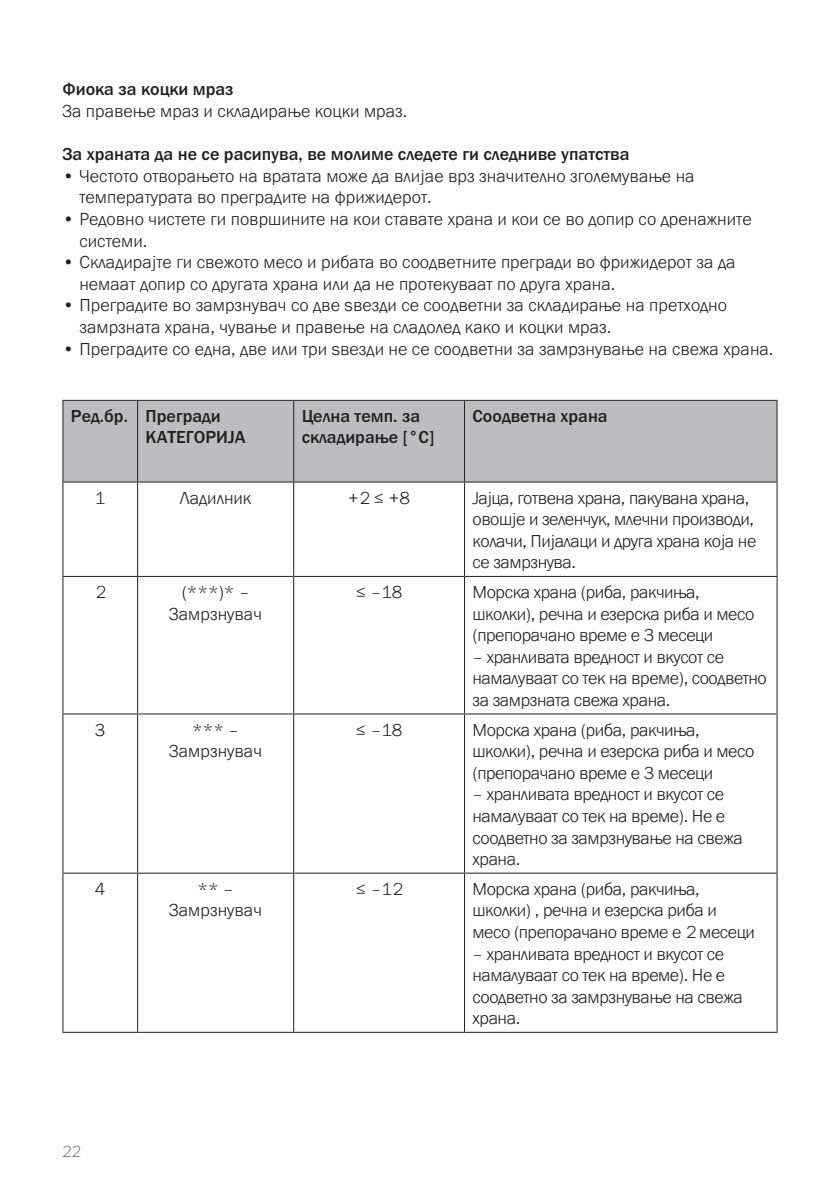
<style>
.page{position:relative;width:840px;height:1191px;background:#fff}
.page>*{position:absolute;margin:0;border:0;box-sizing:border-box;transform-origin:0 0}
.tabela_tekst{font:300 18px/21.6px "Franklin Gothic URW";letter-spacing:-.025em;color:#231f20}
.seznam{font:300 18px/21.6px "Franklin Gothic URW";color:#231f20}
.tabela_tekst-2{font:500 18px/21.6px "Franklin Gothic URW";color:#231f20}
.besedilo{font:500 18px "Franklin Gothic URW";color:#231f20}
.tabela_tekst-3{font:300 18px "Franklin Gothic URW";color:#231f20}
.seznam-2{font:500 18px "Franklin Gothic URW";color:#231f20}
.t1{font:300 16px "Gotham";color:#6c6d70}
</style>
<div class="page">
<div style="left:63px;top:401px;width:713px;height:80px;background:#bcbdc0"></div>
<hr style="left:62px;top:400px;width:75px;height:1px;background:#231f20">
<hr style="left:62px;top:401px;width:1px;height:80px;background:#231f20">
<hr style="left:137px;top:400px;width:156px;height:1px;background:#231f20">
<hr style="left:137px;top:401px;width:1px;height:80px;background:#231f20">
<hr style="left:293px;top:400px;width:171px;height:1px;background:#231f20">
<hr style="left:293px;top:401px;width:1px;height:80px;background:#231f20">
<hr style="left:464px;top:400px;width:313px;height:1px;background:#231f20">
<hr style="left:464px;top:401px;width:1px;height:80px;background:#231f20">
<hr style="left:776px;top:401px;width:1px;height:80px;background:#231f20">
<hr style="left:62px;top:481px;width:75px;height:1px;background:#231f20">
<hr style="left:62px;top:482px;width:1px;height:94px;background:#231f20">
<hr style="left:137px;top:481px;width:156px;height:1px;background:#231f20">
<hr style="left:137px;top:482px;width:1px;height:94px;background:#231f20">
<hr style="left:293px;top:481px;width:171px;height:1px;background:#231f20">
<hr style="left:293px;top:482px;width:1px;height:94px;background:#231f20">
<hr style="left:464px;top:481px;width:313px;height:1px;background:#231f20">
<hr style="left:464px;top:482px;width:1px;height:94px;background:#231f20">
<hr style="left:776px;top:482px;width:1px;height:94px;background:#231f20">
<hr style="left:62px;top:576px;width:75px;height:1px;background:#231f20">
<hr style="left:62px;top:577px;width:1px;height:136px;background:#231f20">
<hr style="left:137px;top:576px;width:156px;height:1px;background:#231f20">
<hr style="left:137px;top:577px;width:1px;height:136px;background:#231f20">
<hr style="left:293px;top:576px;width:171px;height:1px;background:#231f20">
<hr style="left:293px;top:577px;width:1px;height:136px;background:#231f20">
<hr style="left:464px;top:576px;width:313px;height:1px;background:#231f20">
<hr style="left:464px;top:577px;width:1px;height:136px;background:#231f20">
<hr style="left:776px;top:577px;width:1px;height:136px;background:#231f20">
<hr style="left:62px;top:713px;width:75px;height:1px;background:#231f20">
<hr style="left:62px;top:714px;width:1px;height:158px;background:#231f20">
<hr style="left:137px;top:713px;width:156px;height:1px;background:#231f20">
<hr style="left:137px;top:714px;width:1px;height:158px;background:#231f20">
<hr style="left:293px;top:713px;width:171px;height:1px;background:#231f20">
<hr style="left:293px;top:714px;width:1px;height:158px;background:#231f20">
<hr style="left:464px;top:713px;width:313px;height:1px;background:#231f20">
<hr style="left:464px;top:714px;width:1px;height:158px;background:#231f20">
<hr style="left:776px;top:714px;width:1px;height:158px;background:#231f20">
<hr style="left:62px;top:872px;width:75px;height:1px;background:#231f20">
<hr style="left:62px;top:873px;width:1px;height:158px;background:#231f20">
<hr style="left:137px;top:872px;width:156px;height:1px;background:#231f20">
<hr style="left:137px;top:873px;width:1px;height:158px;background:#231f20">
<hr style="left:293px;top:872px;width:171px;height:1px;background:#231f20">
<hr style="left:293px;top:873px;width:1px;height:158px;background:#231f20">
<hr style="left:464px;top:872px;width:313px;height:1px;background:#231f20">
<hr style="left:464px;top:873px;width:1px;height:158px;background:#231f20">
<hr style="left:776px;top:873px;width:1px;height:158px;background:#231f20">
<hr style="left:62px;top:1031px;width:75px;height:1px;background:#231f20">
<hr style="left:137px;top:1031px;width:156px;height:1px;background:#231f20">
<hr style="left:293px;top:1031px;width:171px;height:1px;background:#231f20">
<hr style="left:464px;top:1031px;width:313px;height:1px;background:#231f20">
<p class="seznam-2" style="left:62px;top:78px;width:173px">Фиока за коцки мраз</p>
<p class="seznam" style="left:62px;top:100px;width:346px">За правење мраз и складирање коцки мраз.</p>
<p class="besedilo" style="left:62px;top:143px;width:568px">За храната да не се расипува, ве молиме следете ги следниве упатства</p>
<p class="seznam" style="left:79px;top:165px;width:616px;text-indent:-17px">• Честото отворањето на вратата може да влијае врз значително зголемување на температурата во преградите на фрижидерот.</p>
<p class="seznam" style="left:79px;top:208px;width:673px;text-indent:-17px">• Редовно чистете ги површините на кои ставате храна и кои се во допир со дренажните системи.</p>
<p class="seznam" style="left:79px;top:252px;width:657px;text-indent:-17px">• Складирајте ги свежото месо и рибата во соодветните прегради во фрижидерот за да немаат допир со другата храна или да не протекуваат по друга храна.</p>
<p class="seznam" style="left:79px;top:295px;width:648px;text-indent:-17px">• Преградите во замрзнувач со две ѕвезди се соодветни за складирање на претходно замрзната храна, чување и правење на сладолед како и коцки мраз.</p>
<p class="seznam" style="left:62px;top:338px;width:712px">• Преградите со една, две или три ѕвезди не се соодветни за замрзнување на свежа храна.</p>
<p class="tabela_tekst-2" style="left:71px;top:405px;width:59px">Ред.бр.</p>
<p class="tabela_tekst-2" style="left:145px;top:405px;width:77px">Прегради</p>
<p class="tabela_tekst-2" style="left:145px;top:427px;width:101px">КАТЕГОРИЈА</p>
<p class="tabela_tekst-2" style="left:301px;top:405px;width:134px">Целна темп. за складирање [°C]</p>
<p class="tabela_tekst-2" style="left:472px;top:405px;width:136px">Соодветна храна</p>
<p class="tabela_tekst" style="left:95px;top:487px;width:12px">1</p>
<p class="tabela_tekst-3" style="left:180px;top:486px;width:73px">Ладилник</p>
<p class="tabela_tekst" style="left:348px;top:487px;width:63px">+2 ≤ +8</p>
<p class="tabela_tekst" style="left:472px;top:487px;width:285px">Јајца, готвена храна, пакувана храна, овошје и зеленчук, млечни производи, колачи, Пијалаци и друга храна која не се замрзнува.</p>
<p class="tabela_tekst" style="left:95px;top:581px;width:12px">2</p>
<p class="tabela_tekst" style="left:181px;top:581px;width:69px">(***)* –</p>
<p class="tabela_tekst-3" style="left:169px;top:602px;width:94px">Замрзнувач</p>
<p class="tabela_tekst" style="left:355px;top:581px;width:48px">≤ –18</p>
<p class="tabela_tekst" style="left:472px;top:581px;width:283px">Морска храна (риба, ракчиња, школки), речна и езерска риба и месо (препорачано време е 3 месеци</p>
<p class="tabela_tekst" style="left:472px;top:646px;width:296px">– хранливата вредност и вкусот се намалуваат со тек на време), соодветно за замрзната свежа храна.</p>
<p class="tabela_tekst" style="left:95px;top:719px;width:12px">3</p>
<p class="tabela_tekst" style="left:192px;top:719px;width:48px">*** –</p>
<p class="tabela_tekst-3" style="left:169px;top:740px;width:94px">Замрзнувач</p>
<p class="tabela_tekst" style="left:95px;top:878px;width:12px">4</p>
<p class="tabela_tekst" style="left:197px;top:878px;width:38px">** –</p>
<p class="tabela_tekst-3" style="left:169px;top:899px;width:94px">Замрзнувач</p>
<p class="t1" style="left:62px;top:1140px;width:20px">22</p>
<p class="tabela_tekst" style="left:355px;top:719px;width:48px">≤ –18</p>
<p class="tabela_tekst" style="left:472px;top:719px;width:283px">Морска храна (риба, ракчиња, школки), речна и езерска риба и месо (препорачано време е 3 месеци</p>
<p class="tabela_tekst" style="left:472px;top:783px;width:272px">– хранливата вредност и вкусот се намалуваат со тек на време). Не е соодветно за замрзнување на свежа храна.</p>
<p class="tabela_tekst" style="left:355px;top:878px;width:48px">≤ –12</p>
<p class="tabela_tekst" style="left:472px;top:878px;width:283px">Морска храна (риба, ракчиња, школки) , речна и езерска риба и месо (препорачано време е 2 месеци</p>
<p class="tabela_tekst" style="left:472px;top:943px;width:272px">– хранливата вредност и вкусот се намалуваат со тек на време). Не е соодветно за замрзнување на свежа храна.</p>
</div>
